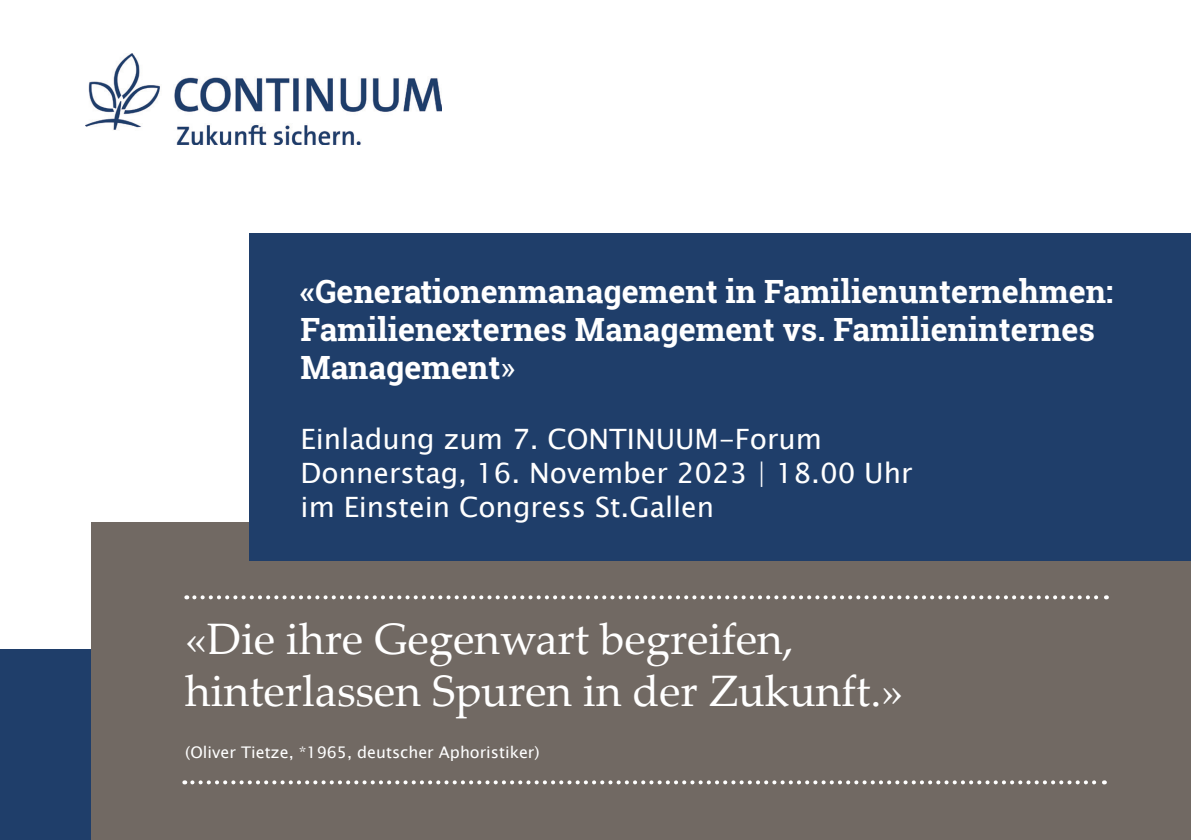
<style>
.page{position:relative;width:1191px;height:840px;background:#fff}
.page>*{position:absolute;margin:0;border:0;box-sizing:border-box;transform-origin:0 0}
.t1{font:44px/52px "Palatino Linotype";color:#fff}
.t2{font:700 32px/38px "Roboto Slab";color:#fff}
.t3{font:28px/34px "Lucida Sans Unicode";color:#fff}
.t4{font:16px "Lucida Sans Unicode";color:#fff}
.s1{font-weight:400}
</style>
<div class="page">
<div style="left:0;top:649px;width:104px;height:190px;background:#1f3e6a"></div>
<div style="left:91px;top:522px;width:1100px;height:317px;background:#716963"></div>
<div style="left:249px;top:232px;width:942px;height:328px;background:#1f3e6a"></div>
<img style="left:85px;top:54px;width:357px;height:91px">
<svg style="left:194px;top:595px;width:913px;height:4px"></svg>
<svg style="left:192px;top:780px;width:913px;height:4px"></svg>
<p class="t2" style="left:300px;top:272px;width:814px">«Generationenmanagement in Familienunternehmen:<br>Familienexternes Management vs. Familieninternes<br>Management<span class="s1">»</span></p>
<p class="t3" style="left:300px;top:422px;width:613px">Einladung zum 7. CONTINUUM-Forum<br>Donnerstag, 16. November 2023 | 18.00 Uhr im Einstein Congress St.Gallen</p>
<h1 class="t1" style="left:185px;top:610px;width:719px">«Die ihre Gegenwart begreifen, hinterlassen Spuren in der Zukunft.»</h1>
<p class="t4" style="left:185px;top:739px;width:356px">(Oliver Tietze, *1965, deutscher Aphoristiker)</p>
</div>
